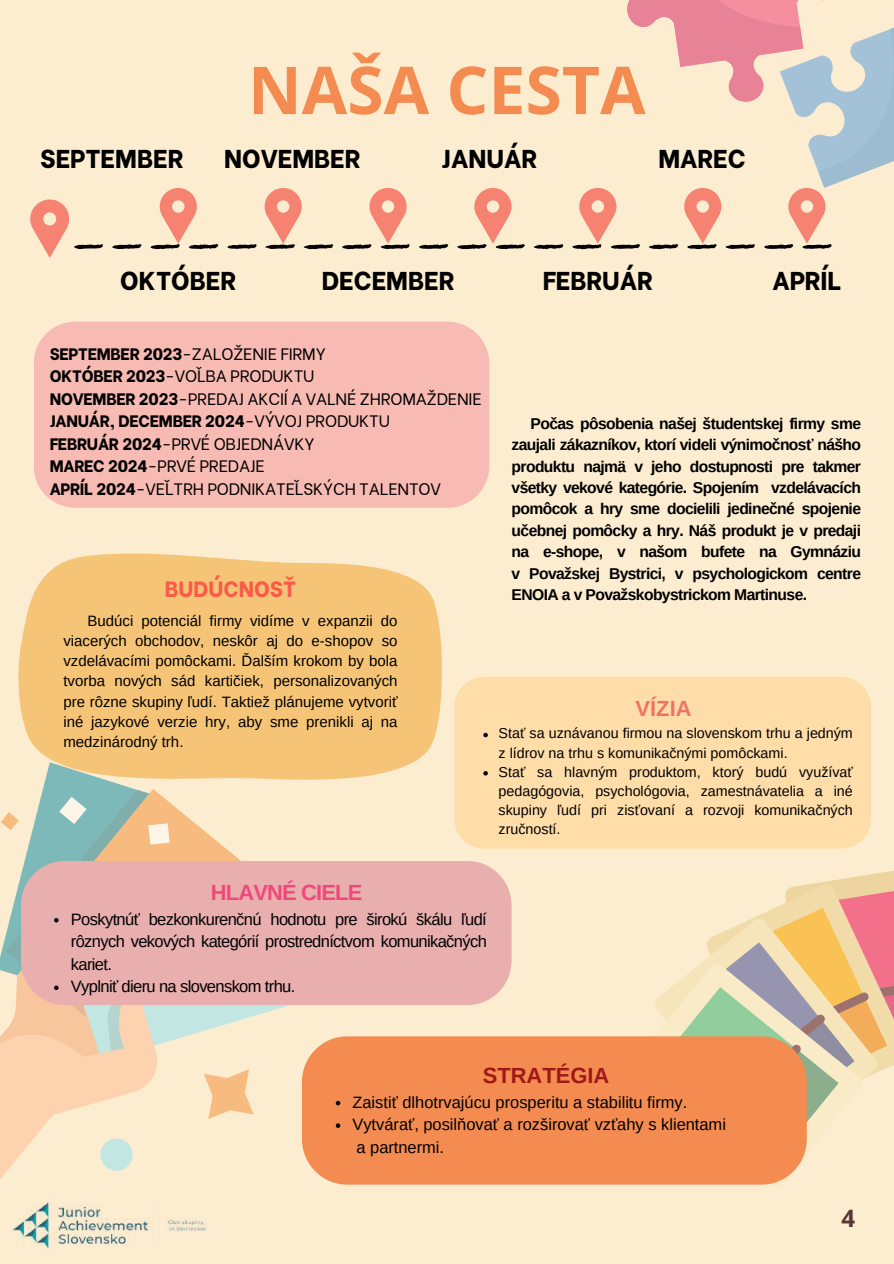
<style>
.page{position:relative;width:894px;height:1264px;background:#fff}
.page>*{position:absolute;margin:0;border:0;box-sizing:border-box;transform-origin:0 0}
.t1{font:700 66px "Open Sans";color:#f48c52}
.t2{font:800 25.8px "Be Vietnam";color:#000}
.t3{font:700 24px "Open Sans";color:#593636}
.t4{font:700 21.9px "Arimo";letter-spacing:-.035em;color:#f1487a}
.t5{font:800 21.9px "Be Vietnam";color:#fb5a48}
.t6{font:700 21.9px "Arimo";color:#9f1818}
.t7{font:700 21.9px "Arimo";color:#ef7365}
.t8{font:16.5px/22.5px "Be Vietnam";letter-spacing:-.015em;color:#000}
.t9{font:16.5px/22.5px "Arimo";letter-spacing:-.04em;color:#000}
.t10{font:16.5px/22.5px "Arimo";color:#000}
.t11{font:700 15.6px/21.3px "Arimo";letter-spacing:-.04em;color:#000;text-align:justify}
.t12{font:15px/20.2px "Arimo";color:#000;text-align:justify}
.t13{font:14.25px/19.2px "Arimo";color:#000}
.s1{font-weight:800}
</style>
<div class="page">
<div style="left:0;top:0;width:893px;height:1263px;background:#fcecd0"></div>
<svg style="left:30px;top:199px;width:73px;height:59px"></svg>
<svg style="left:112px;top:244px;width:29px;height:5px"></svg>
<svg style="left:227px;top:244px;width:30px;height:5px"></svg>
<svg style="left:419px;top:244px;width:29px;height:5px"></svg>
<svg style="left:533px;top:244px;width:30px;height:5px"></svg>
<svg style="left:150px;top:188px;width:68px;height:61px"></svg>
<svg style="left:264px;top:188px;width:69px;height:61px"></svg>
<svg style="left:342px;top:188px;width:68px;height:61px"></svg>
<svg style="left:457px;top:188px;width:67px;height:61px"></svg>
<svg style="left:18px;top:553px;width:424px;height:233px;fill:#f6c476"></svg>
<svg style="left:639px;top:984px;width:130px;height:201px"></svg>
<svg style="left:675px;top:871px;width:218px;height:277px"></svg>
<svg style="left:572px;top:0;width:321px;height:249px"></svg>
<img style="left:12px;top:1202px;width:195px;height:47px">
<div style="left:274px;top:861px;width:237px;height:144px;background:#e9afaf"></div>
<div style="left:454px;top:677px;width:416px;height:171px;background:#ffdda9"></div>
<div style="left:302px;top:1036px;width:504px;height:148px;background:#f48c52"></div>
<div style="left:34px;top:322px;width:455px;height:186px;background:#f8bbb3"></div>
<svg style="left:0;top:786px;width:274px;height:391px"></svg>
<svg style="left:483px;top:732px;width:4px;height:5px"></svg>
<svg style="left:483px;top:771px;width:4px;height:4px"></svg>
<svg style="left:336px;top:1100px;width:4px;height:5px"></svg>
<svg style="left:336px;top:1123px;width:4px;height:4px"></svg>
<h2 class="t2" style="left:40px;top:137px;width:145px">SEPTEMBER</h2>
<h1 class="t1" style="left:248px;top:44px;width:399px">NAŠA CESTA</h1>
<h2 class="t2" style="left:224px;top:137px;width:138px">NOVEMBER</h2>
<h2 class="t2" style="left:441px;top:137px;width:97px">JANUÁR</h2>
<h2 class="t2" style="left:658px;top:137px;width:89px">MAREC</h2>
<h2 class="t2" style="left:120px;top:259px;width:117px">OKTÓBER</h2>
<h2 class="t2" style="left:322px;top:259px;width:134px">DECEMBER</h2>
<h2 class="t2" style="left:542px;top:259px;width:112px">FEBRUÁR</h2>
<h2 class="t2" style="left:772px;top:259px;width:70px">APRÍL</h2>
<p class="t8" style="left:50px;top:341px;width:433px"><span class="s1">SEPTEMBER 2023</span>-ZALOŽENIE FIRMY<br><span class="s1">OKTÓBER 2023</span>-VOĽBA PRODUKTU<br><span class="s1">NOVEMBER 2023</span>-PREDAJ AKCIÍ A VALNÉ ZHROMAŽDENIE <span class="s1">JANUÁR, DECEMBER 2024</span>-VÝVOJ PRODUKTU<br><span class="s1">FEBRUÁR 2024</span>-PRVÉ OBJEDNÁVKY<br><span class="s1">MAREC 2024</span>-PRVÉ PREDAJE<br><span class="s1">APRÍL 2024</span>-VEĽTRH PODNIKATEĽSKÝCH TALENTOV</p>
<h3 class="t5" style="left:165px;top:571px;width:133px">BUDÚCNOSŤ</h3>
<p class="t12" style="left:63px;top:610px;width:336px;text-indent:24px">Budúci potenciál firmy vidíme v expanzii do viacerých obchodov, neskôr aj do e-shopov so vzdelávacími pomôckami. Ďalším krokom by bola tvorba nových sád kartičiek, personalizovaných pre rôzne skupiny ľudí. Taktiež plánujeme vytvoriť iné jazykové verzie hry, aby sme prenikli aj na medzinárodný trh.</p>
<p class="t11" style="left:511px;top:413px;width:351px;text-indent:19px">Počas pôsobenia našej študentskej firmy sme zaujali zákazníkov, ktorí videli výnimočnosť nášho produktu najmä v jeho dostupnosti pre takmer všetky vekové kategórie. Spojením vzdelávacích pomôcok a hry sme docielili jedinečné spojenie učebnej pomôcky a hry. Náš produkt je v predaji na e-shope, v našom bufete na Gymnáziu v Považskej Bystrici, v psychologickom centre ENOIA a v Považskobystrickom Martinuse.</p>
<h3 class="t7" style="left:635px;top:696px;width:57px">VÍZIA</h3>
<p class="t13" style="left:498px;top:724px;width:355px">Stať sa uznávanou firmou na slovenskom trhu a jedným z lídrov na trhu s komunikačnými pomôckami.<br>Stať sa hlavným produktom, ktorý budú využívať pedagógovia, psychológovia, zamestnávatelia a iné skupiny ľudí pri zisťovaní a rozvoji komunikačných zručností.</p>
<h3 class="t4" style="left:211px;top:880px;width:153px">HLAVNÉ CIELE</h3>
<p class="t9" style="left:71px;top:907px;width:417px">Poskytnúť bezkonkurenčnú hodnotu pre širokú škálu ľudí rôznych vekových kategórií prostredníctvom komunikačných kariet.<br>Vyplniť dieru na slovenskom trhu.</p>
<h3 class="t6" style="left:482px;top:1063px;width:128px">STRATÉGIA</h3>
<p class="t10" style="left:352px;top:1090px;width:375px">Zaistiť dlhotrvajúcu prosperitu a stabilitu firmy.<br>Vytvárať, posilňovať a rozširovať vzťahy s klientami a partnermi.</p>
<h3 class="t3" style="left:841px;top:1201px;width:15px">4</h3>
</div>
